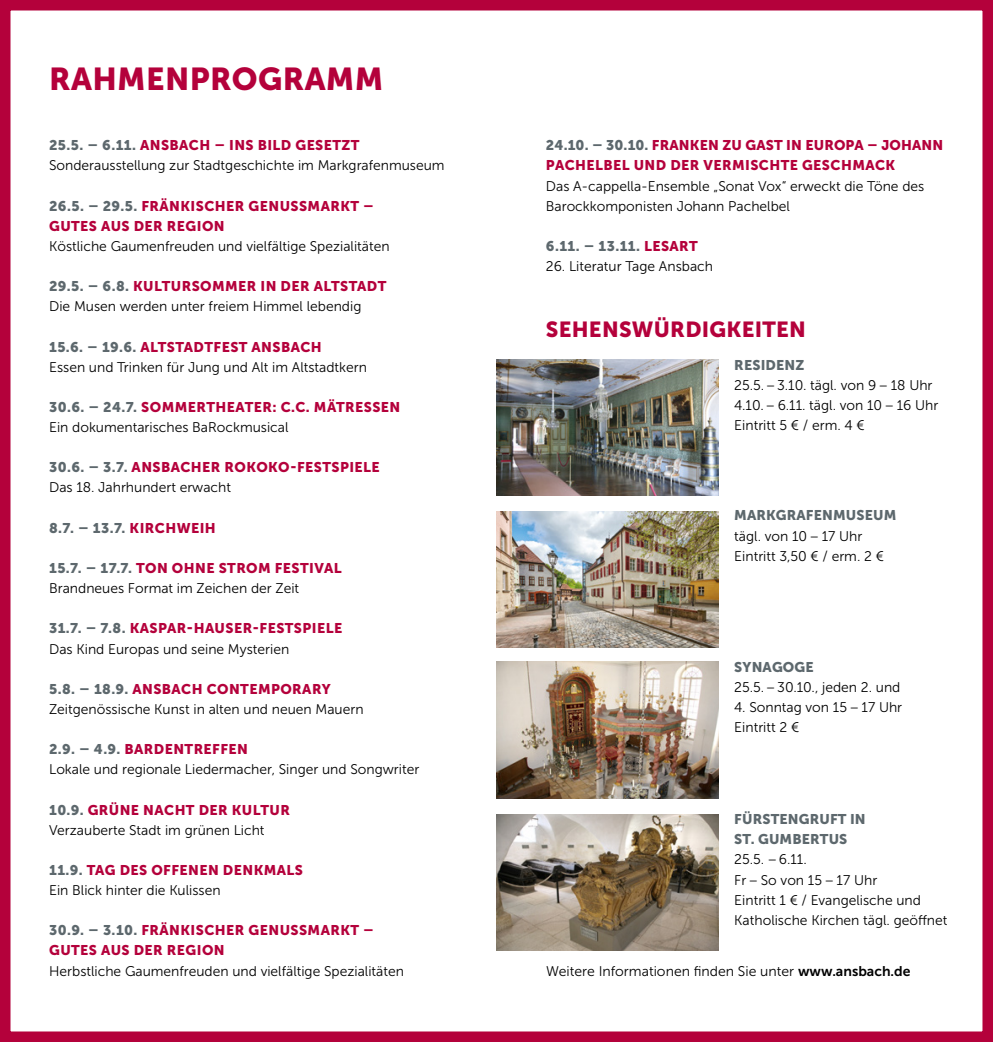
<style>
.page{position:relative;width:993px;height:1042px;background:#fff}
.page>*{position:absolute;margin:0;border:0;box-sizing:border-box;transform-origin:0 0}
.t1{font:31.5px "Museo Sans 900";letter-spacing:.01em;color:#b4013b}
.t2{font:21.7px "Museo Sans 900";letter-spacing:.01em;color:#b4013b}
.t3{font:14px/20.1px "Museo Sans 300";color:#000}
.t4{font:14px/20.1px "Museo Sans 900";letter-spacing:.03em;color:#b4013b}
.t5{font:14px/20.1px "Museo Sans 900";letter-spacing:.01em;color:#5d686d}
.t6{font:14px "Museo Sans 900";letter-spacing:.03em;color:#5d686d}
.s1{color:#5d686d}
.s2{color:#b4013b}
.s3{font-family:"Museo Sans 700"}
</style>
<div class="page">
<img style="left:496px;top:359px;width:222px;height:136px">
<img style="left:496px;top:511px;width:222px;height:136px">
<img style="left:496px;top:662px;width:222px;height:136px">
<img style="left:496px;top:814px;width:222px;height:136px">
<div style="left:0;top:0;width:992px;height:1042px;border:10px solid #b4013b"></div>
<div style="left:0;top:0;width:992px;height:5px;background:#b4013b"></div>
<div style="left:0;top:1033px;width:992px;height:9px;background:#b4013b"></div>
<h1 class="t1" style="left:49px;top:61px;width:335px">RAHMENPROGRAMM</h1>
<p class="t4" style="left:49px;top:135px;width:312px"><span class="s1">25.5. – 6.11.</span> ANSBACH – INS BILD GESETZT</p>
<p class="t3" style="left:49px;top:156px;width:397px">Sonderausstellung zur Stadtgeschichte im Markgrafenmuseum</p>
<p class="t4" style="left:49px;top:196px;width:326px"><span class="s1">26.5. – 29.5.</span> FRÄNKISCHER GENUSSMARKT –<br>GUTES AUS DER REGION</p>
<p class="t3" style="left:49px;top:236px;width:342px">Köstliche Gaumenfreuden und vielfältige Spezialitäten</p>
<p class="t4" style="left:49px;top:276px;width:339px"><span class="s1">29.5. – 6.8.</span> KULTURSOMMER IN DER ALTSTADT</p>
<p class="t3" style="left:49px;top:296px;width:314px">Die Musen werden unter freiem Himmel lebendig</p>
<p class="t4" style="left:49px;top:336px;width:274px"><span class="s1">15.6. – 19.6.</span> ALTSTADTFEST ANSBACH</p>
<p class="t3" style="left:49px;top:357px;width:319px">Essen und Trinken für Jung und Alt im Altstadtkern</p>
<p class="t4" style="left:49px;top:397px;width:352px"><span class="s1">30.6. – 24.7.</span> SOMMERTHEATER: C.C. MÄTRESSEN</p>
<p class="t3" style="left:49px;top:417px;width:241px">Ein dokumentarisches BaRockmusical</p>
<p class="t4" style="left:49px;top:457px;width:332px"><span class="s1">30.6. – 3.7.</span> ANSBACHER ROKOKO-FESTSPIELE</p>
<p class="t3" style="left:49px;top:478px;width:183px">Das 18. Jahrhundert erwacht</p>
<p class="t6" style="left:49px;top:520px;width:168px">8.7. – 13.7. <span class="s2">KIRCHWEIH</span></p>
<p class="t4" style="left:49px;top:558px;width:294px"><span class="s1">15.7. – 17.7.</span> TON OHNE STROM FESTIVAL</p>
<p class="t3" style="left:49px;top:578px;width:251px">Brandneues Format im Zeichen der Zeit</p>
<p class="t4" style="left:49px;top:618px;width:294px"><span class="s1">31.7. – 7.8.</span> KASPAR-HAUSER-FESTSPIELE</p>
<p class="t3" style="left:49px;top:639px;width:241px">Das Kind Europas und seine Mysterien</p>
<p class="t4" style="left:49px;top:679px;width:283px"><span class="s1">5.8. – 18.9.</span> ANSBACH CONTEMPORARY</p>
<p class="t3" style="left:49px;top:699px;width:316px">Zeitgenössische Kunst in alten und neuen Mauern</p>
<p class="t4" style="left:49px;top:739px;width:200px"><span class="s1">2.9. – 4.9.</span> BARDENTREFFEN</p>
<p class="t3" style="left:49px;top:759px;width:371px">Lokale und regionale Liedermacher, Singer und Songwriter</p>
<p class="t4" style="left:49px;top:799px;width:242px"><span class="s1">10.9.</span> GRÜNE NACHT DER KULTUR</p>
<p class="t3" style="left:49px;top:820px;width:217px">Verzauberte Stadt im grünen Licht</p>
<p class="t4" style="left:49px;top:860px;width:255px"><span class="s1">11.9.</span> TAG DES OFFENEN DENKMALS</p>
<p class="t3" style="left:49px;top:880px;width:173px">Ein Blick hinter die Kulissen</p>
<p class="t4" style="left:49px;top:920px;width:326px"><span class="s1">30.9. – 3.10.</span> FRÄNKISCHER GENUSSMARKT –<br>GUTES AUS DER REGION</p>
<p class="t3" style="left:49px;top:961px;width:356px">Herbstliche Gaumenfreuden und vielfältige Spezialitäten</p>
<p class="t4" style="left:545px;top:135px;width:399px"><span class="s1">24.10. – 30.10.</span> FRANKEN ZU GAST IN EUROPA – JOHANN<br>PACHELBEL UND DER VERMISCHTE GESCHMACK</p>
<p class="t3" style="left:545px;top:176px;width:380px">Das A-cappella-Ensemble „Sonat Vox“ erweckt die Töne des<br>Barockkomponisten Johann Pachelbel</p>
<p class="t6" style="left:545px;top:238px;width:153px">6.11. – 13.11. <span class="s2">LESART</span></p>
<p class="t3" style="left:545px;top:256px;width:168px">26. Literatur Tage Ansbach</p>
<h2 class="t2" style="left:545px;top:317px;width:261px">SEHENSWÜRDIGKEITEN</h2>
<p class="t5" style="left:734px;top:355px;width:72px">RESIDENZ</p>
<p class="t3" style="left:734px;top:375px;width:205px">25.5. – 3.10. tägl. von 9 – 18 Uhr<br>4.10. – 6.11. tägl. von 10 – 16 Uhr<br>Eintritt 5 € / erm. 4 €</p>
<p class="t5" style="left:734px;top:505px;width:163px">MARKGRAFENMUSEUM</p>
<p class="t3" style="left:734px;top:526px;width:151px">tägl. von 10 – 17 Uhr<br>Eintritt 3,50 € / erm. 2 €</p>
<p class="t5" style="left:734px;top:657px;width:81px">SYNAGOGE</p>
<p class="t3" style="left:734px;top:677px;width:167px">25.5. – 30.10., jeden 2. und</p>
<p class="t3" style="left:734px;top:697px;width:169px">4. Sonntag von 15 – 17 Uhr<br>Eintritt 2 €</p>
<p class="t5" style="left:734px;top:809px;width:133px">FÜRSTENGRUFT IN<br>ST. GUMBERTUS</p>
<p class="t3" style="left:734px;top:849px;width:215px">25.5. – 6.11.<br>Fr – So von 15 – 17 Uhr<br>Eintritt 1 € / Evangelische und<br>Katholische Kirchen tägl. geöffnet</p>
<p class="t3" style="left:546px;top:961px;width:366px">Weitere Informationen finden Sie unter <span class="s3">www.ansbach.de</span></p>
</div>
